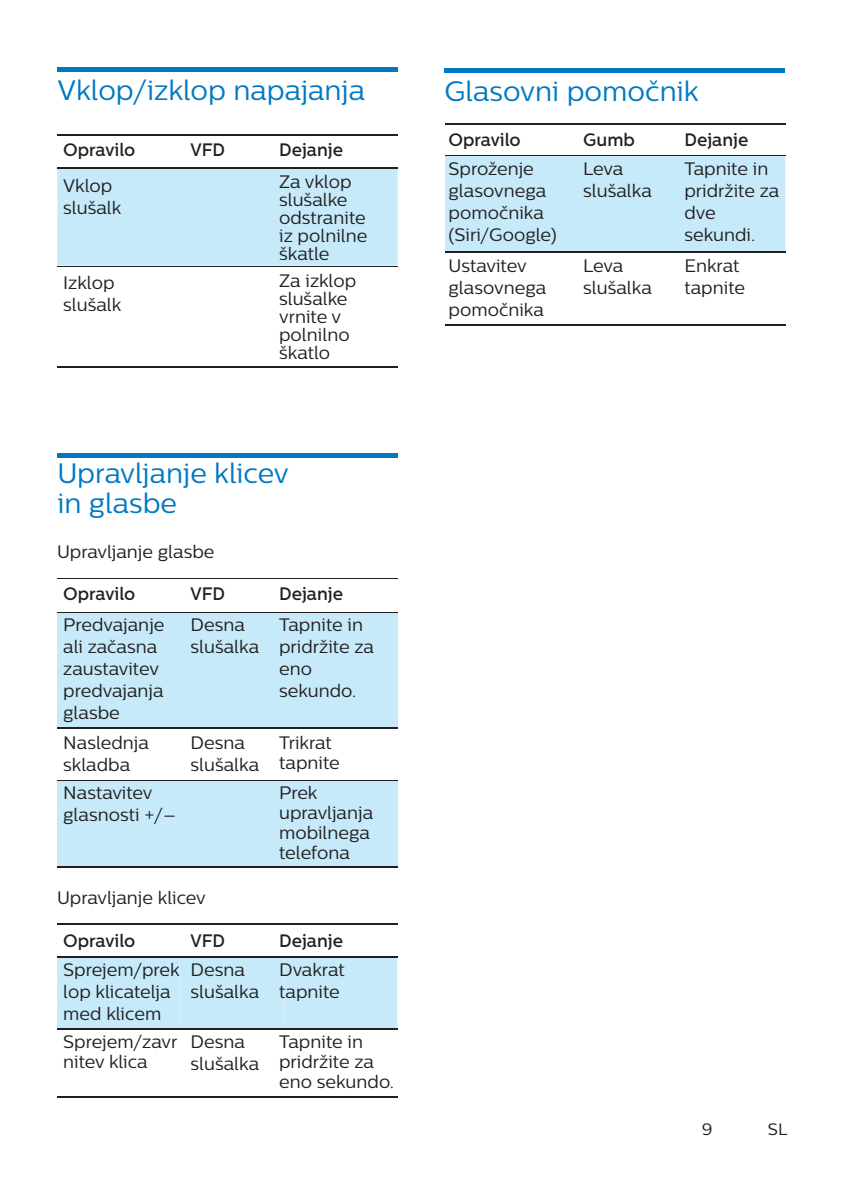
<style>
.page{position:relative;width:842px;height:1191px;background:#fff}
.page>*{position:absolute;margin:0;border:0;box-sizing:border-box;transform-origin:0 0}
.t1{font:28px/30px "Centrale Sans";color:#0079c2}
.t2{font:18px/22px "Centrale Sans";color:#231f20}
.t3{font:500 18px "Centrale Sans";color:#231f20}
.t4{font:16.6px "Centrale Sans";color:#231f20}
</style>
<div class="page">
<hr style="left:445px;top:68px;width:340px;height:4px;background:#0079c2">
<hr style="left:445px;top:124px;width:133px;height:1px;background:#231f20">
<hr style="left:578px;top:124px;width:98px;height:1px;background:#231f20">
<hr style="left:676px;top:124px;width:109px;height:1px;background:#231f20">
<div style="left:445px;top:156px;width:340px;height:96px;background:#c6eafa"></div>
<hr style="left:445px;top:155px;width:133px;height:1px;background:#231f20">
<hr style="left:578px;top:155px;width:98px;height:1px;background:#231f20">
<hr style="left:676px;top:155px;width:109px;height:1px;background:#231f20">
<hr style="left:445px;top:252px;width:133px;height:1px;background:#231f20">
<hr style="left:578px;top:252px;width:98px;height:1px;background:#231f20">
<hr style="left:676px;top:252px;width:109px;height:1px;background:#231f20">
<hr style="left:445px;top:325px;width:133px;height:1px;background:#231f20">
<hr style="left:578px;top:325px;width:98px;height:1px;background:#231f20">
<hr style="left:676px;top:325px;width:109px;height:1px;background:#231f20">
<hr style="left:57px;top:68px;width:341px;height:4px;background:#0079c2">
<div style="left:57px;top:168px;width:341px;height:97px;background:#c6eafa"></div>
<hr style="left:57px;top:134px;width:128px;height:1px;background:#231f20">
<hr style="left:185px;top:134px;width:108px;height:1px;background:#231f20">
<hr style="left:293px;top:134px;width:105px;height:1px;background:#231f20">
<hr style="left:57px;top:167px;width:128px;height:1px;background:#231f20">
<hr style="left:185px;top:167px;width:108px;height:1px;background:#231f20">
<hr style="left:293px;top:167px;width:105px;height:1px;background:#231f20">
<hr style="left:57px;top:266px;width:128px;height:1px;background:#231f20">
<hr style="left:185px;top:266px;width:108px;height:1px;background:#231f20">
<hr style="left:293px;top:266px;width:105px;height:1px;background:#231f20">
<hr style="left:57px;top:367px;width:341px;height:1px;background:#231f20">
<hr style="left:57px;top:453px;width:340px;height:4px;background:#0079c2">
<hr style="left:57px;top:578px;width:133px;height:1px;background:#231f20">
<hr style="left:190px;top:578px;width:93px;height:1px;background:#231f20">
<hr style="left:283px;top:578px;width:114px;height:1px;background:#231f20">
<div style="left:285px;top:780px;width:112px;height:87px;background:#c6eafa"></div>
<div style="left:180px;top:780px;width:105px;height:87px;background:#c6eafa"></div>
<div style="left:57px;top:780px;width:123px;height:87px;background:#c6eafa"></div>
<div style="left:285px;top:612px;width:112px;height:115px;background:#c6eafa"></div>
<div style="left:180px;top:612px;width:105px;height:115px;background:#c6eafa"></div>
<div style="left:57px;top:612px;width:123px;height:115px;background:#c6eafa"></div>
<hr style="left:57px;top:611px;width:133px;height:1px;background:#231f20">
<hr style="left:190px;top:611px;width:93px;height:1px;background:#231f20">
<hr style="left:283px;top:611px;width:114px;height:1px;background:#231f20">
<hr style="left:57px;top:727px;width:133px;height:1px;background:#231f20">
<hr style="left:190px;top:727px;width:93px;height:1px;background:#231f20">
<hr style="left:283px;top:727px;width:114px;height:1px;background:#231f20">
<hr style="left:57px;top:779px;width:133px;height:1px;background:#231f20">
<hr style="left:190px;top:779px;width:93px;height:1px;background:#231f20">
<hr style="left:283px;top:779px;width:114px;height:1px;background:#231f20">
<hr style="left:57px;top:866px;width:133px;height:1px;background:#231f20">
<hr style="left:190px;top:866px;width:93px;height:1px;background:#231f20">
<hr style="left:283px;top:866px;width:114px;height:1px;background:#231f20">
<div style="left:57px;top:957px;width:340px;height:71px;background:#c6eafa"></div>
<hr style="left:57px;top:923px;width:132px;height:1px;background:#231f20">
<hr style="left:189px;top:923px;width:94px;height:1px;background:#231f20">
<hr style="left:283px;top:923px;width:114px;height:1px;background:#231f20">
<hr style="left:57px;top:956px;width:132px;height:1px;background:#231f20">
<hr style="left:189px;top:956px;width:94px;height:1px;background:#231f20">
<hr style="left:283px;top:956px;width:114px;height:1px;background:#231f20">
<hr style="left:57px;top:1028px;width:132px;height:1px;background:#231f20">
<hr style="left:189px;top:1028px;width:94px;height:1px;background:#231f20">
<hr style="left:283px;top:1028px;width:114px;height:1px;background:#231f20">
<hr style="left:57px;top:1096px;width:132px;height:1px;background:#231f20">
<hr style="left:189px;top:1096px;width:94px;height:1px;background:#231f20">
<hr style="left:283px;top:1096px;width:114px;height:1px;background:#231f20">
<h1 class="t1" style="left:57px;top:75px;width:309px">Vklop/izklop napajanja</h1>
<p class="t3" style="left:191px;top:140px;width:36px">VFD</p>
<p class="t3" style="left:279px;top:140px;width:65px">Dejanje</p>
<p class="t3" style="left:63px;top:140px;width:74px">Opravilo</p>
<p class="t2" style="left:63px;top:174px;width:60px">Vklop slušalk</p>
<p class="t2" style="left:279px;top:173px;width:90px;line-height:18px">Za vklop slušalke odstranite iz polnilne škatle</p>
<p class="t2" style="left:63px;top:271px;width:60px">Izklop slušalk</p>
<p class="t2" style="left:279px;top:271px;width:79px;line-height:18px">Za izklop slušalke vrnite v polnilno škatlo</p>
<h1 class="t1" style="left:57px;top:457px;width:233px">Upravljanje klicev in glasbe</h1>
<p class="t2" style="left:57px;top:540px;width:159px">Upravljanje glasbe</p>
<p class="t3" style="left:63px;top:583px;width:74px">Opravilo</p>
<p class="t3" style="left:191px;top:583px;width:36px">VFD</p>
<p class="t3" style="left:279px;top:583px;width:65px">Dejanje</p>
<p class="t2" style="left:63px;top:613px;width:103px">Predvajanje ali začasna zaustavitev predvajanja glasbe</p>
<p class="t2" style="left:63px;top:731px;width:87px">Naslednja skladba</p>
<p class="t2" style="left:191px;top:731px;width:70px">Desna slušalka</p>
<p class="t2" style="left:279px;top:732px;width:62px;line-height:20px">Trikrat tapnite</p>
<p class="t2" style="left:63px;top:781px;width:114px">Nastavitev glasnosti +/–</p>
<p class="t2" style="left:279px;top:782px;width:96px;line-height:20px">Prek upravljanja mobilnega telefona</p>
<p class="t2" style="left:191px;top:613px;width:70px">Desna slušalka</p>
<p class="t2" style="left:279px;top:613px;width:96px">Tapnite in pridržite za eno sekundo.</p>
<p class="t2" style="left:57px;top:886px;width:150px">Upravljanje klicev</p>
<p class="t3" style="left:63px;top:930px;width:74px">Opravilo</p>
<p class="t3" style="left:191px;top:930px;width:36px">VFD</p>
<p class="t3" style="left:279px;top:930px;width:65px">Dejanje</p>
<p class="t2" style="left:63px;top:958px;width:118px">Sprejem/prek lop klicatelja med klicem</p>
<p class="t2" style="left:63px;top:1031px;width:116px;line-height:20px">Sprejem/zavr nitev klica</p>
<p class="t2" style="left:191px;top:1030px;width:70px">Desna slušalka</p>
<p class="t2" style="left:191px;top:958px;width:70px">Desna slušalka</p>
<p class="t2" style="left:279px;top:958px;width:67px">Dvakrat tapnite</p>
<p class="t2" style="left:279px;top:1031px;width:117px;line-height:20px">Tapnite in pridržite za eno sekundo.</p>
<h1 class="t1" style="left:444px;top:76px;width:256px">Glasovni pomočnik</h1>
<p class="t3" style="left:449px;top:129px;width:74px">Opravilo</p>
<p class="t3" style="left:583px;top:129px;width:53px">Gumb</p>
<p class="t3" style="left:684px;top:129px;width:65px">Dejanje</p>
<p class="t2" style="left:583px;top:157px;width:70px">Leva slušalka</p>
<p class="t2" style="left:449px;top:157px;width:110px">Sproženje glasovnega pomočnika (Siri/Google)</p>
<p class="t2" style="left:684px;top:157px;width:96px">Tapnite in pridržite za dve sekundi.</p>
<p class="t2" style="left:449px;top:254px;width:99px">Ustavitev glasovnega pomočnika</p>
<p class="t2" style="left:684px;top:254px;width:62px">Enkrat tapnite</p>
<p class="t2" style="left:583px;top:254px;width:70px">Leva slušalka</p>
<p class="t4" style="left:702px;top:1119px;width:12px">9</p>
<p class="t4" style="left:768px;top:1119px;width:21px">SL</p>
</div>
